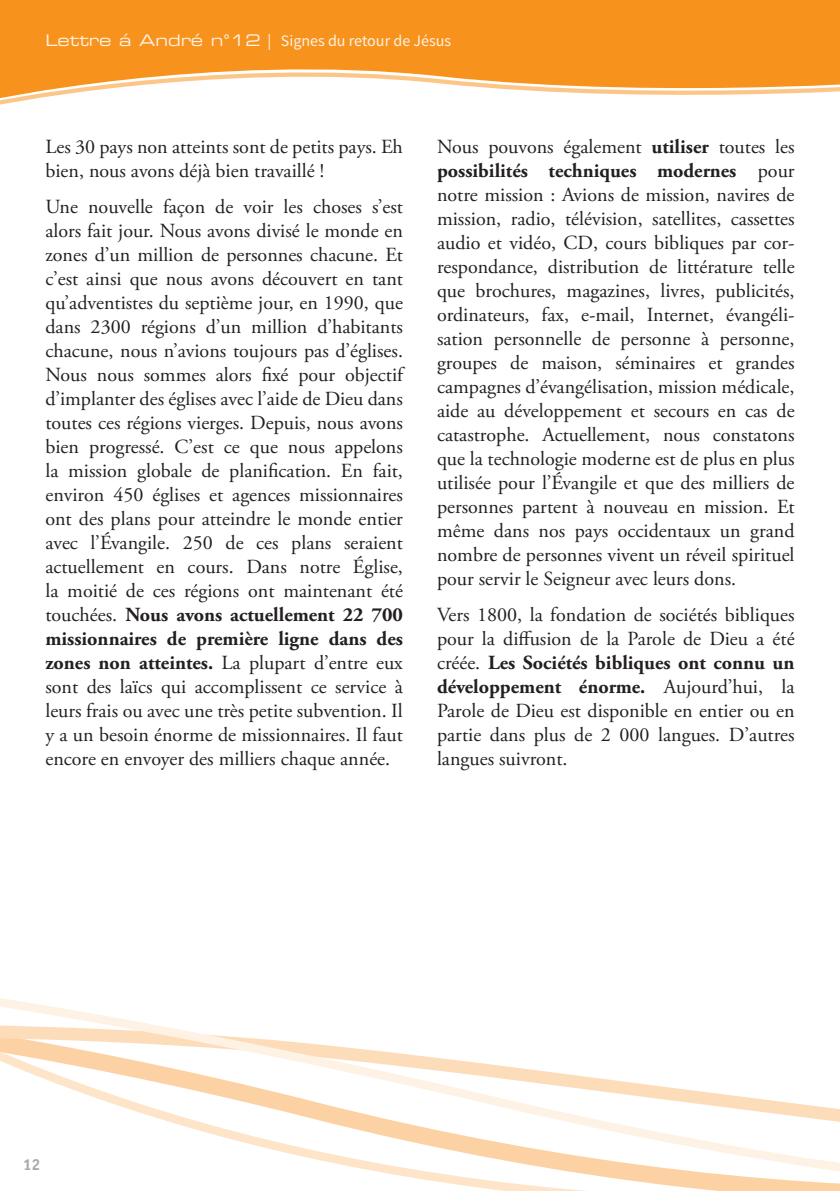
<style>
.page{position:relative;width:840px;height:1191px;background:#fff}
.page>*{position:absolute;margin:0;border:0;box-sizing:border-box;transform-origin:0 0}
.AB_02_Grundtext_-_fr{font:20px/24px "Adobe Garamond Pro";color:#231f20;text-align:justify}
.AB_-_Kopfzeile_-_Tit{font:16px "Source Sans Pro";color:#fef2e3}
.t1{font:700 16px "Officina Sans";color:#a8a9ad}
.s1{font-family:"Eurostile LT Std Ex 2"}
.s2{font-weight:700}
</style>
<div class="page">
<svg style="left:0;top:0;width:839px;height:101px;background:#f8a645"></svg>
<svg style="left:0;top:998px;width:839px;height:193px"></svg>
<p class="AB_-_Kopfzeile_-_Tit" style="left:45px;top:31px;width:407px"><span class="s1">Lettre á André n°12</span> | Signes du retour de Jésus</p>
<p class="AB_02_Grundtext_-_fr" style="left:45px;top:135px;width:359px">Les 30 pays non atteints sont de petits pays. Eh bien, nous avons déjà bien travaillé !</p>
<p class="AB_02_Grundtext_-_fr" style="left:45px;top:195px;width:359px">Une nouvelle façon de voir les choses s’est alors fait jour. Nous avons divisé le monde en zones d’un million de personnes chacune. Et c’est ainsi que nous avons découvert en tant qu’adventistes du septième jour, en 1990, que dans 2300 régions d’un million d’habitants chacune, nous n’avions toujours pas d’églises.<br>Nous nous sommes alors fixé pour objectif d’implanter des églises avec l’aide de Dieu dans toutes ces régions vierges. Depuis, nous avons bien progressé. C’est ce que nous appelons la mission globale de planification. En fait, environ 450 églises et agences missionnaires ont des plans pour atteindre le monde entier avec l’Évangile. 250 de ces plans seraient actuellement en cours. Dans notre Église, la moitié de ces régions ont maintenant été touchées. <span class="s2">Nous avons actuellement 22 700 missionnaires de première ligne dans des zones non atteintes.</span> La plupart d’entre eux sont des laïcs qui accomplissent ce service à leurs frais ou avec une très petite subvention. Il y a un besoin énorme de missionnaires. Il faut encore en envoyer des milliers chaque année.</p>
<p class="AB_02_Grundtext_-_fr" style="left:437px;top:135px;width:359px">Nous pouvons également <span class="s2">utiliser</span> toutes les <span class="s2">possibilités techniques modernes</span> pour notre mission : Avions de mission, navires de mission, radio, télévision, satellites, cassettes audio et vidéo, CD, cours bibliques par cor&shy;respondance, distribution de littérature telle que brochures, magazines, livres, publicités, ordinateurs, fax, e-mail, Internet, évangéli&shy;sation personnelle de personne à personne, groupes de maison, séminaires et grandes campagnes d’évangélisation, mission médicale, aide au développement et secours en cas de catastrophe. Actuellement, nous constatons que la technologie moderne est de plus en plus utilisée pour l’Évangile et que des milliers de personnes partent à nouveau en mission. Et même dans nos pays occidentaux un grand nombre de personnes vivent un réveil spirituel pour servir le Seigneur avec leurs dons.</p>
<p class="AB_02_Grundtext_-_fr" style="left:437px;top:603px;width:359px">Vers 1800, la fondation de sociétés bibliques pour la diffusion de la Parole de Dieu a été créée. <span class="s2">Les Sociétés bibliques ont connu un développement énorme.</span> Aujourd’hui, la Parole de Dieu est disponible en entier ou en partie dans plus de 2 000 langues. D’autres langues suivront.</p>
<p class="t1" style="left:23px;top:1154px;width:19px">12</p>
</div>
